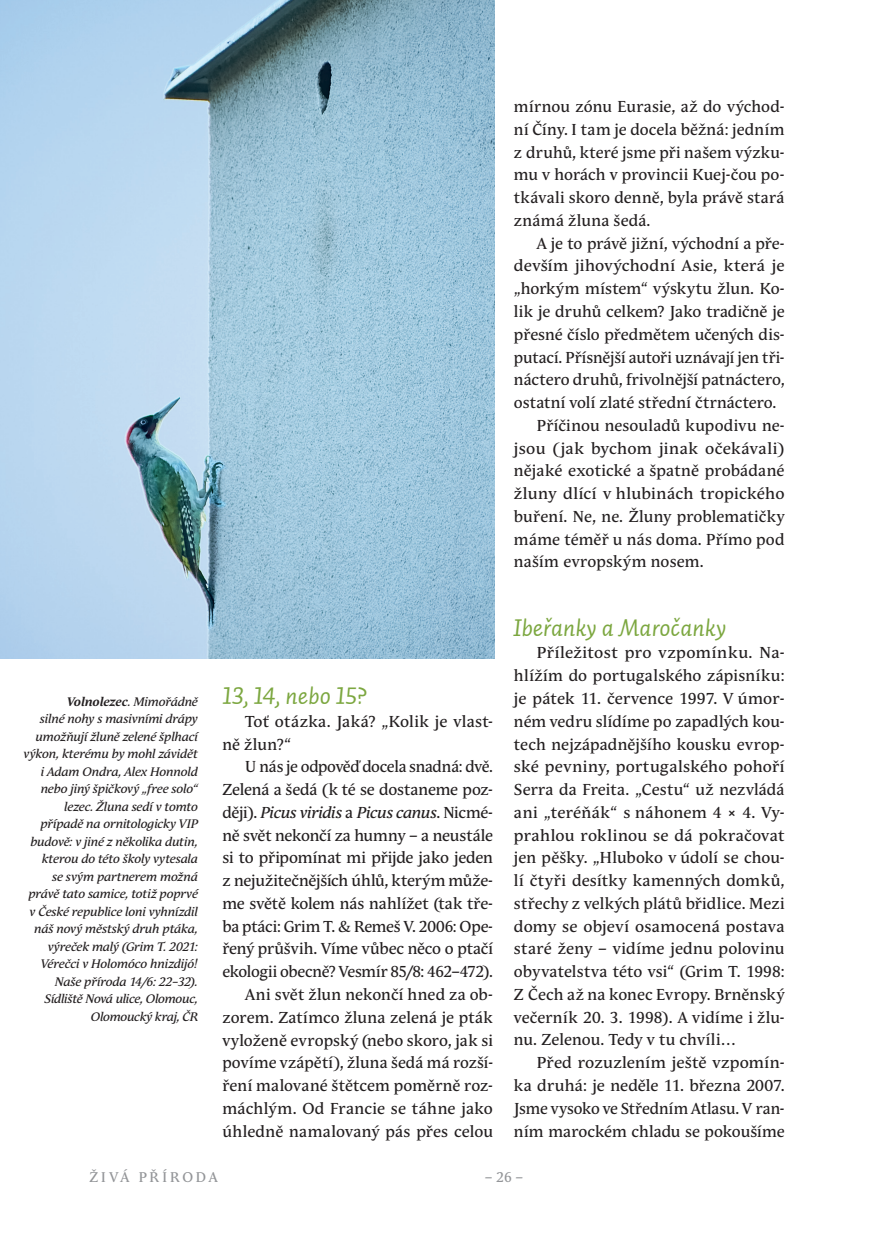
<style>
.page{position:relative;width:874px;height:1241px;background:#fff}
.page>*{position:absolute;margin:0;border:0;box-sizing:border-box;transform-origin:0 0}
.t1{font:24.5px "Auto 2 Italic LF";letter-spacing:.005em;color:#7ca740}
.t2{font:15.75px/22.8px "Andulka Text Pro";letter-spacing:.005em;color:#231f20;text-align:justify}
.t3{font:14px "Andulka Text Pro";letter-spacing:.195em;color:#939598}
.t4{font:italic 12.25px/17.5px "Andulka Text Pro";letter-spacing:-.015em;color:#231f20;text-align:right}
.s1{font-weight:700}
.s2{font-style:italic}
</style>
<div class="page">
<img style="left:0;top:0;width:494px;height:658px">
<p class="t4" style="left:24px;top:692px;width:176px"><span class="s1">Volnolezec</span>. Mimořádně<br>silné nohy s masivními drápy umožňují žluně zelené šplhací výkon, kterému by mohl závidět i Adam Ondra, Alex Honnold nebo jiný špičkový „free solo“ lezec. Žluna sedí v tomto případě na ornitologicky VIP budově: v jiné z několika dutin, kterou do této školy vytesala<br>se svým partnerem možná právě tato samice, totiž poprvé v České republice loni vyhnízdil náš nový městský druh ptáka, výreček malý (Grim T. 2021:<br>Vérečci v Holomóco hnizdijó!<br>Naše příroda 14/6: 22–32).<br>Sídliště Nová ulice, Olomouc,<br>Olomoucký kraj, ČR</p>
<h1 class="t1" style="left:222px;top:679px;width:146px">13, 14, nebo 15?</h1>
<p class="t2" style="left:222px;top:710px;width:272px;text-indent:23px">Toť otázka. Jaká? „Kolik je vlast&shy;ně žlun?“</p>
<p class="t2" style="left:222px;top:755px;width:272px;text-align:right">U nás je odpověď docela snadná: dvě.<br>Zelená a šedá (k té se dostaneme poz&shy;ději). <span class="s2">Picus viridis</span> a <span class="s2">Picus canus</span>. Nicmé&shy;ně svět nekončí za humny – a neustále si to připomínat mi přijde jako jeden z nejužitečnějších úhlů, kterým může&shy;me světě kolem nás nahlížet (tak tře&shy;ba ptáci: Grim T. &amp; Remeš V. 2006: Ope&shy;řený průšvih. Víme vůbec něco o ptačí ekologii obecně? Vesmír 85/8: 462–472).<br>Ani svět žlun nekončí hned za ob&shy;zorem. Zatímco žluna zelená je pták vyloženě evropský (nebo skoro, jak si povíme vzápětí), žluna šedá má rozší&shy;ření malované štětcem poměrně roz&shy;máchlým. Od Francie se táhne jako úhledně namalovaný pás přes celou</p>
<p class="t2" style="left:513px;top:95px;width:272px">mírnou zónu Eurasie, až do východ&shy;ní Číny. I tam je docela běžná: jedním z druhů, které jsme při našem výzku&shy;mu v horách v provincii Kuej-čou po&shy;tkávali skoro denně, byla právě stará známá žluna šedá.</p>
<p class="t2" style="left:536px;top:232px;width:249px">A je to právě jižní, východní a pře-</p>
<p class="t2" style="left:513px;top:255px;width:272px">devším jihovýchodní Asie, která je</p>
<p class="t2" style="left:513px;top:277px;width:272px">„horkým místem“ výskytu žlun. Ko-</p>
<p class="t2" style="left:513px;top:300px;width:272px">lik je druhů celkem? Jako tradičně je</p>
<p class="t2" style="left:513px;top:323px;width:272px">přesné číslo předmětem učených dis-</p>
<p class="t2" style="left:513px;top:346px;width:272px">putací. Přísnější autoři uznávají jen tři-</p>
<p class="t2" style="left:513px;top:368px;width:272px">náctero druhů, frivolnější patnáctero,</p>
<p class="t2" style="left:513px;top:391px;width:264px">ostatní volí zlaté střední čtrnáctero.</p>
<p class="t2" style="left:536px;top:414px;width:249px">Příčinou nesouladů kupodivu ne-</p>
<p class="t2" style="left:513px;top:437px;width:272px">jsou (jak bychom jinak očekávali)</p>
<p class="t2" style="left:513px;top:459px;width:272px">nějaké exotické a špatně probádané</p>
<p class="t2" style="left:513px;top:482px;width:272px">žluny dlící v hlubinách tropického</p>
<p class="t2" style="left:513px;top:505px;width:272px">buření. Ne, ne. Žluny problematičky</p>
<p class="t2" style="left:513px;top:528px;width:272px">máme téměř u nás doma. Přímo pod</p>
<p class="t2" style="left:513px;top:550px;width:191px">naším evropským nosem.</p>
<h1 class="t1" style="left:513px;top:611px;width:214px">Ibeřanky a Maročanky</h1>
<p class="t2" style="left:513px;top:641px;width:272px;text-indent:23px">Příležitost pro vzpomínku. Na&shy;hlížím do portugalského zápisníku: je pátek 11. července 1997. V úmor&shy;ném vedru slídíme po zapadlých kou&shy;tech nejzápadnějšího kousku evrop&shy;ské pevniny, portugalského pohoří Serra da Freita. „Cestu“ už nezvládá ani „teréňák“ s náhonem 4 × 4. Vy&shy;prahlou roklinou se dá pokračovat jen pěšky. „Hluboko v údolí se chou&shy;lí čtyři desítky kamenných domků, střechy z velkých plátů břidlice. Mezi domy se objeví osamocená postava staré ženy – vidíme jednu polovinu obyvatelstva této vsi“ (Grim T. 1998:<br>Z Čech až na konec Evropy. Brněnský večerník 20. 3. 1998). A vidíme i žlu&shy;nu. Zelenou. Tedy v tu chvíli…</p>
<p class="t2" style="left:513px;top:1051px;width:272px;text-indent:23px">Před rozuzlením ještě vzpomín&shy;ka druhá: je neděle 11. března 2007.<br>Jsme vysoko ve Středním Atlasu. V ran&shy;ním marockém chladu se pokoušíme</p>
<p class="t3" style="left:89px;top:1168px;width:130px">ŽIVÁ PŘÍRODA</p>
<p class="t3" style="left:484px;top:1168px;width:40px">– 26 –</p>
</div>
